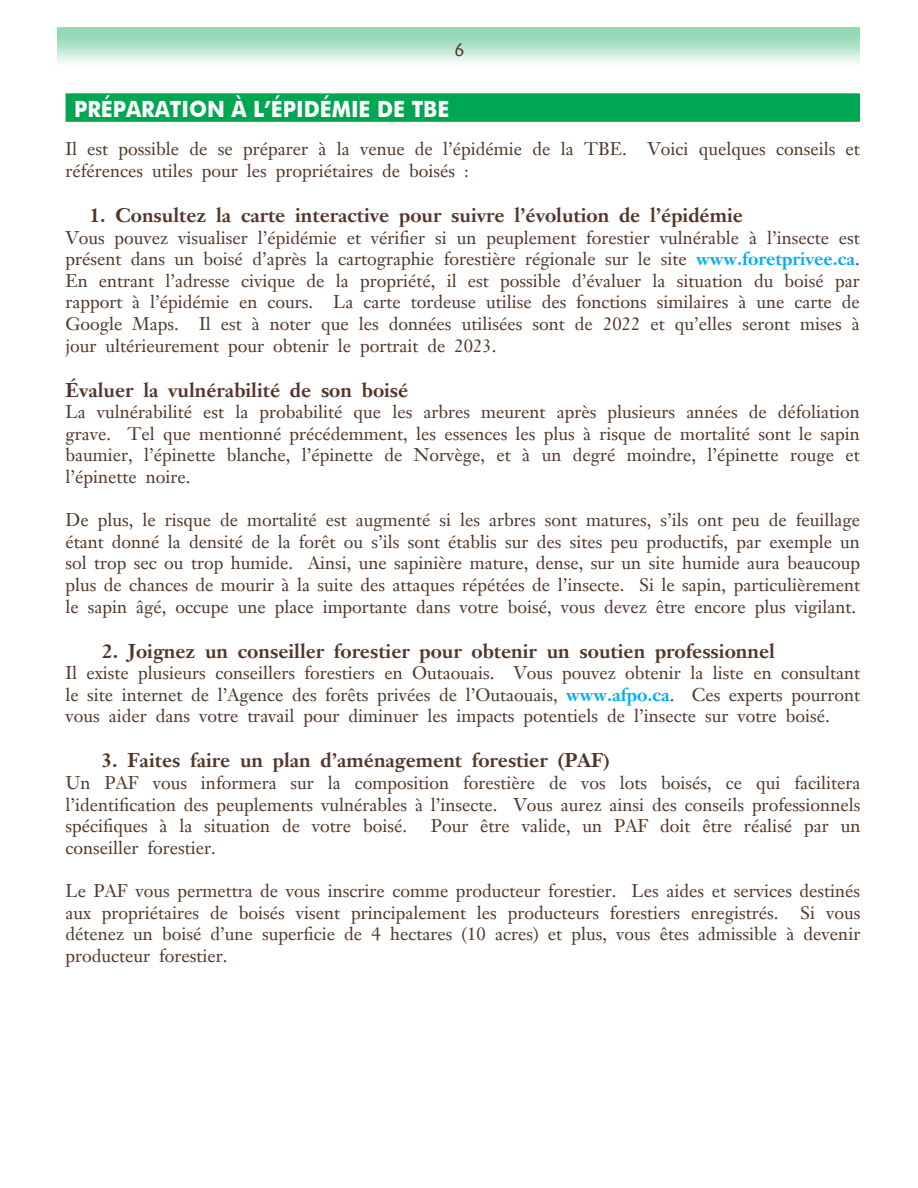
<style>
.page{position:relative;width:918px;height:1188px;background:#fff}
.page>*{position:absolute;margin:0;border:0;box-sizing:border-box;transform-origin:0 0}
.t1{font:700 22.35px "Futura BT";color:#fff;scale:.94 1}
.t2{font:700 19.5px "Janson Text";color:#513629}
.t3{font:18px/21.6px "Janson Text";color:#513629;text-align:justify}
.t4{font:18px "Lithos";color:#513629}
.s1{font-weight:700;color:#00aeef}
.s2{font-size:18px}
</style>
<div class="page">
<svg style="left:58px;top:27px;width:802px;height:36px;background:#b5e4cc"></svg>
<div style="left:66px;top:93px;width:794px;height:29px;background:#00a651"></div>
<p class="t4" style="left:455px;top:40px;width:12px">6</p>
<p class="t1" style="left:74px;top:95px;width:401px">PRÉPARATION À L’ÉPIDÉMIE DE TBE</p>
<p class="t3" style="left:65px;top:138px;width:796px">Il est possible de se préparer à la venue de l’épidémie de la TBE. Voici quelques conseils et références utiles pour les propriétaires de boisés :</p>
<p class="t2" style="left:89px;top:203px;width:655px">1. Consultez la carte interactive pour suivre l’évolution de l’épidémie</p>
<p class="t3" style="left:65px;top:226px;width:796px">Vous pouvez visualiser l’épidémie et vérifier si un peuplement forestier vulnérable à l’insecte est présent dans un boisé d’après la cartographie forestière régionale sur le site <span class="s1">www.foretprivee.ca</span>.<br>En entrant l’adresse civique de la propriété, il est possible d’évaluer la situation du boisé par rapport à l’épidémie en cours. La carte tordeuse utilise des fonctions similaires à une carte de Google Maps. Il est à noter que les données utilisées sont de 2022 et qu’elles seront mises à jour ultérieurement pour obtenir le portrait de 2023.</p>
<p class="t2" style="left:65px;top:377px;width:345px">Évaluer la vulnérabilité de son boisé</p>
<p class="t3" style="left:65px;top:401px;width:796px">La vulnérabilité est la probabilité que les arbres meurent après plusieurs années de défoliation grave. Tel que mentionné précédemment, les essences les plus à risque de mortalité sont le sapin baumier, l’épinette blanche, l’épinette de Norvège, et à un degré moindre, l’épinette rouge et l’épinette noire.</p>
<p class="t3" style="left:65px;top:509px;width:796px">De plus, le risque de mortalité est augmenté si les arbres sont matures, s’ils ont peu de feuillage étant donné la densité de la forêt ou s’ils sont établis sur des sites peu productifs, par exemple un sol trop sec ou trop humide. Ainsi, une sapinière mature, dense, sur un site humide aura beaucoup plus de chances de mourir à la suite des attaques répétées de l’insecte. Si le sapin, particulièrement le sapin âgé, occupe une place importante dans votre boisé, vous devez être encore plus vigilant.</p>
<p class="t2" style="left:102px;top:638px;width:674px">2. Joignez un conseiller forestier pour obtenir un soutien professionnel</p>
<p class="t3" style="left:65px;top:662px;width:796px">Il existe plusieurs conseillers forestiers en Outaouais. Vous pouvez obtenir la liste en consultant le site internet de l’Agence des forêts privées de l’Outaouais, <span class="s1">www.afpo.ca</span>. Ces experts pourront vous aider dans votre travail pour diminuer les impacts potentiels de l’insecte sur votre boisé.</p>
<p class="t2" style="left:101px;top:748px;width:510px">3. Faites faire un plan d’aménagement forestier (PAF<span class="s2">)</span></p>
<p class="t3" style="left:65px;top:772px;width:797px">Un PAF vous informera sur la composition forestière de vos lots boisés, ce qui facilitera l’identification des peuplements vulnérables à l’insecte. Vous aurez ainsi des conseils professionnels spécifiques à la situation de votre boisé.</p>
<p class="t3" style="left:431px;top:815px;width:431px">Pour être valide, un PAF doit être réalisé par un</p>
<p class="t3" style="left:65px;top:837px;width:152px">conseiller forestier.</p>
<p class="t3" style="left:65px;top:880px;width:797px">Le PAF vous permettra de vous inscrire comme producteur forestier. Les aides et services destinés aux propriétaires de boisés visent principalement les producteurs forestiers enregistrés. Si vous détenez un boisé d’une superficie de 4 hectares (10 acres) et plus, vous êtes admissible à devenir producteur forestier.</p>
</div>
